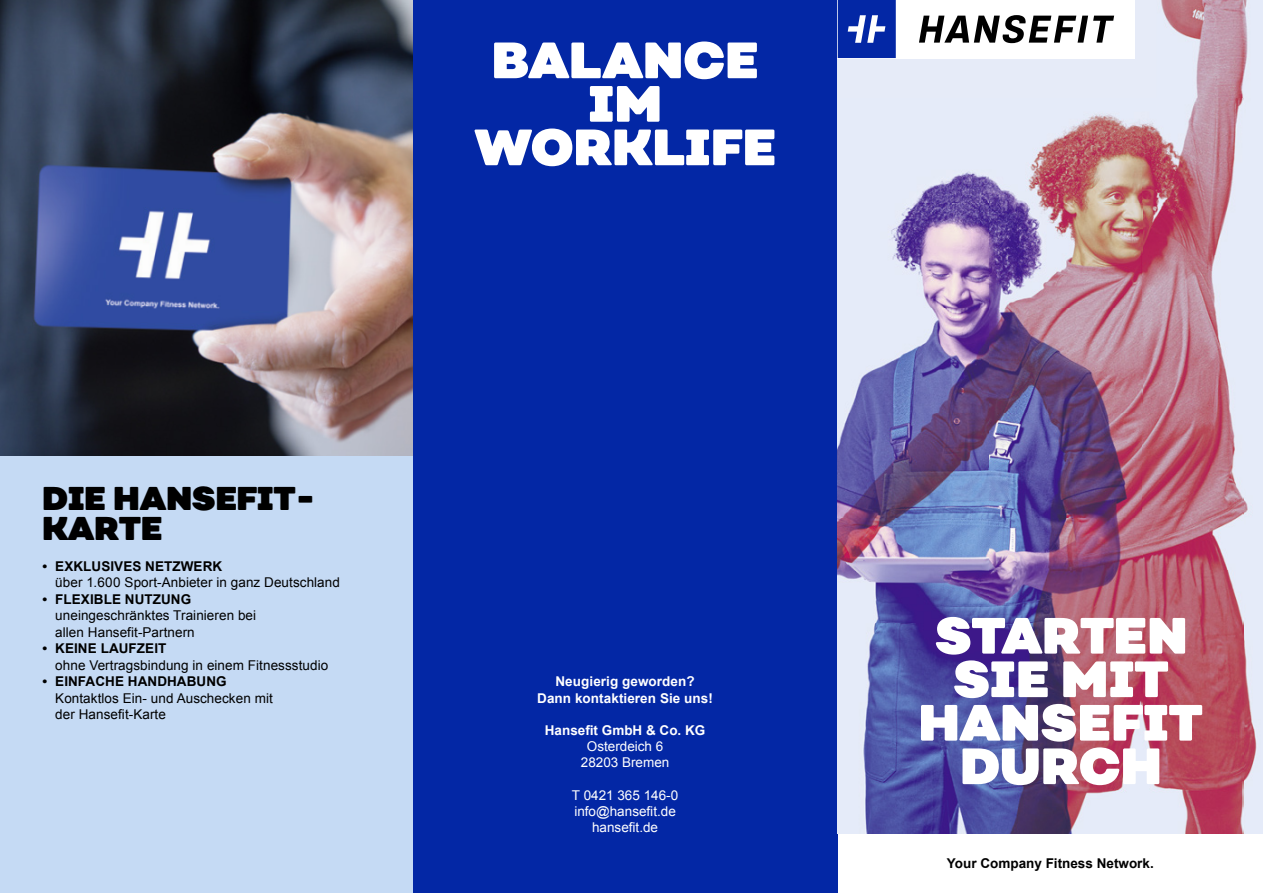
<style>
.page{position:relative;width:1263px;height:893px;background:#fff}
.page>*{position:absolute;margin:0;border:0;box-sizing:border-box;transform-origin:0 0}
.t1{font:900 51px/43.5px "Nutmeg Headline";letter-spacing:.005em;color:#fff;text-align:center}
.t2{font:900 33px/30px "Nutmeg Headline";color:#000}
.t3{font:13.5px/16.5px "Arial";letter-spacing:.005em;color:#000}
.t4{font:700 13.5px "Arial";letter-spacing:.005em;color:#000}
.t5{font:13.5px/16.2px "Arial";color:#fff;text-align:center}
.t6{font:700 13.5px/16.5px "Arial";letter-spacing:.005em;color:#fff;text-align:center}
</style>
<div class="page">
<div style="left:412px;top:0;width:426px;height:893px;background:#0327a5"></div>
<div style="left:0;top:0;width:412px;height:893px;background:#c5daf4"></div>
<img style="left:1157px;top:0;width:106px;height:104px">
<img style="left:1243px;top:104px;width:20px;height:729px">
<img style="left:838px;top:98px;width:405px;height:735px">
<img style="left:0;top:0;width:412px;height:455px">
<svg style="left:919px;top:15px;width:195px;height:28px"></svg>
<svg style="left:838px;top:0;width:58px;height:58px;background:#2343b0"></svg>
<h2 class="t2" style="left:43px;top:484px;width:274px">DIE HANSEFIT-<br>KARTE</h2>
<p class="t4" style="left:43px;top:557px;width:181px">• EXKLUSIVES NETZWERK</p>
<p class="t3" style="left:55px;top:574px;width:286px">über 1.600 Sport-Anbieter in ganz Deutschland</p>
<p class="t4" style="left:43px;top:590px;width:150px">• FLEXIBLE NUTZUNG</p>
<p class="t3" style="left:55px;top:607px;width:202px">uneingeschränktes Trainieren bei allen Hansefit-Partnern</p>
<p class="t4" style="left:43px;top:639px;width:125px">• KEINE LAUFZEIT</p>
<p class="t3" style="left:55px;top:657px;width:274px">ohne Vertragsbindung in einem Fitnessstudio</p>
<p class="t4" style="left:43px;top:672px;width:186px">• EINFACHE HANDHABUNG</p>
<p class="t3" style="left:55px;top:690px;width:219px">Kontaktlos Ein- und Auschecken mit der Hansefit-Karte</p>
<h1 class="t1" style="left:474px;top:39px;width:303px">BALANCE<br>IM<br>WORKLIFE</h1>
<p class="t6" style="left:537px;top:673px;width:177px">Neugierig geworden?<br>Dann kontaktieren Sie uns!</p>
<p class="t6" style="left:545px;top:722px;width:162px">Hansefit GmbH &amp; Co. KG</p>
<p class="t5" style="left:581px;top:738px;width:90px">Osterdeich 6<br>28203 Bremen</p>
<p class="t5" style="left:572px;top:787px;width:108px">T 0421 365 146-0 info@hansefit.de hansefit.de</p>
<h1 class="t1" style="left:919px;top:615px;width:285px">STARTEN<br>SIE MIT<br>HANSEFIT<br>DURCH</h1>
<p class="t4" style="left:947px;top:854px;width:208px">Your Company Fitness Network.</p>
</div>
